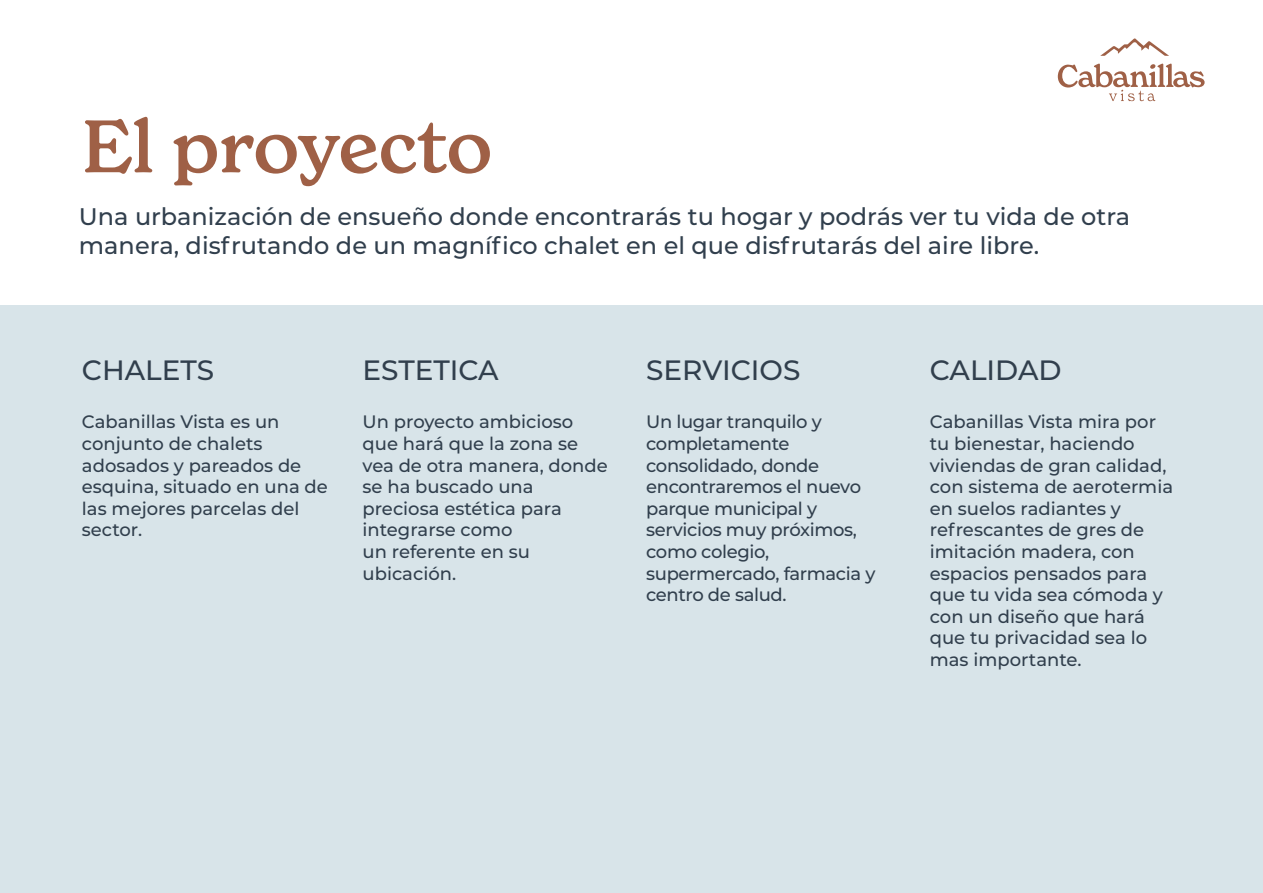
<style>
.page{position:relative;width:1263px;height:893px;background:#fff}
.page>*{position:absolute;margin:0;border:0;box-sizing:border-box;transform-origin:0 0}
.t1{font:500 72.9px "New Spirit";letter-spacing:-.005em;color:#9f6046}
.t2{font:500 27.9px "Montserrat";color:#313f4d}
.t3{font:500 24px/28.8px "Montserrat";color:#313f4d}
.t4{font:500 18px/21.6px "Montserrat";color:#313f4d}
.t5{font:500 18px/21.6px "Montserrat";letter-spacing:-.02em;color:#313f4d}
</style>
<div class="page">
<div style="left:0;top:306px;width:1263px;height:587px;background:#d8e4e9"></div>
<svg style="left:1058px;top:38px;width:146px;height:63px"></svg>
<h1 class="t1" style="left:82px;top:101px;width:412px">El proyecto</h1>
<h3 class="t3" style="left:79px;top:201px;width:1053px">Una urbanización de ensueño donde encontrarás tu hogar y podrás ver tu vida de otra manera, disfrutando de un magnífico chalet en el que disfrutarás del aire libre.</h3>
<h2 class="t2" style="left:82px;top:351px;width:134px">CHALETS</h2>
<p class="t4" style="left:82px;top:410px;width:247px">Cabanillas Vista es un conjunto de chalets adosados y pareados de esquina, situado en una de las mejores parcelas del sector.</p>
<h2 class="t2" style="left:363px;top:351px;width:138px">ESTETICA</h2>
<p class="t4" style="left:363px;top:410px;width:247px">Un proyecto ambicioso que hará que la zona se vea de otra manera, donde se ha buscado una preciosa estética para integrarse como<br>un referente en su ubicación.</p>
<h2 class="t2" style="left:646px;top:351px;width:156px">SERVICIOS</h2>
<p class="t5" style="left:646px;top:410px;width:231px">Un lugar tranquilo y completamente consolidado, donde encontraremos el nuevo parque municipal y servicios muy próximos, como colegio, supermercado, farmacia y centro de salud.</p>
<h2 class="t2" style="left:930px;top:351px;width:133px">CALIDAD</h2>
<p class="t4" style="left:930px;top:410px;width:245px">Cabanillas Vista mira por tu bienestar, haciendo viviendas de gran calidad, con sistema de aerotermia en suelos radiantes y refrescantes de gres de imitación madera, con espacios pensados para que tu vida sea cómoda y con un diseño que hará que tu privacidad sea lo mas importante.</p>
</div>
